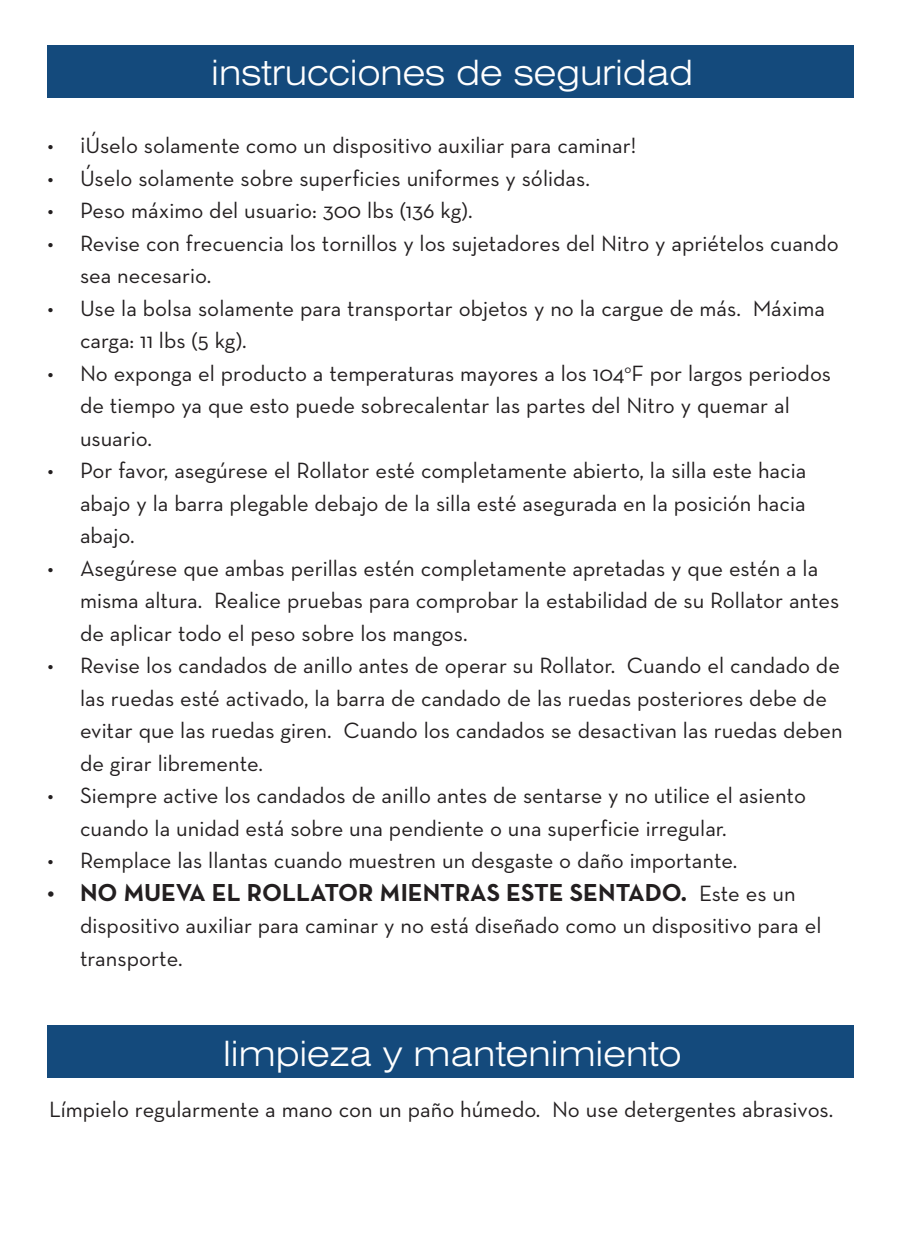
<style>
.page{position:relative;width:900px;height:1260px;background:#fff}
.page>*{position:absolute;margin:0;border:0;box-sizing:border-box;transform-origin:0 0}
.t1{font:300 expanded 35px "Swiss 721 BT";color:#fff}
.t2{font:25px "Neutraface Text Bold Alt";color:#231f20}
.t3{font:22.5px/32.5px "Neutraface Text";color:#231f20}
.s1{font-family:"Neutraface Text";font-size:22.5px}
</style>
<div class="page">
<div style="left:47px;top:45px;width:806px;height:52px;background:#144a7c"></div>
<div style="left:47px;top:1026px;width:806px;height:52px;background:#144a7c"></div>
<p class="t1" style="left:211px;top:52px;width:483px">instrucciones de seguridad</p>
<p class="t3" style="left:48px;top:129px;width:590px">• ¡Úselo solamente como un dispositivo auxiliar para caminar!</p>
<p class="t3" style="left:48px;top:162px;width:544px">• Úselo solamente sobre superficies uniformes y sólidas.</p>
<p class="t3" style="left:48px;top:194px;width:427px">• Peso máximo del usuario: 300 lbs (136 kg).</p>
<p class="t3" style="left:80px;top:227px;width:761px;text-indent:-32px">• Revise con frecuencia los tornillos y los sujetadores del Nitro y apriételos cuando sea necesario.</p>
<p class="t3" style="left:80px;top:292px;width:747px;text-indent:-32px">• Use la bolsa solamente para transportar objetos y no la cargue de más. Máxima carga: 11 lbs (5 kg).</p>
<p class="t3" style="left:80px;top:357px;width:753px;text-indent:-32px">• No exponga el producto a temperaturas mayores a los 104<sup>o</sup>F por largos periodos de tiempo ya que esto puede sobrecalentar las partes del Nitro y quemar al usuario.</p>
<p class="t3" style="left:80px;top:454px;width:728px;text-align:justify;text-indent:-32px">• Por favor, asegúrese el Rollator esté completamente abierto, la silla este hacia abajo y la barra plegable debajo de la silla esté asegurada en la posición hacia abajo.</p>
<p class="t3" style="left:80px;top:552px;width:761px;text-indent:-32px">• Asegúrese que ambas perillas estén completamente apretadas y que estén a la misma altura. Realice pruebas para comprobar la estabilidad de su Rollator antes de aplicar todo el peso sobre los mangos.</p>
<p class="t3" style="left:80px;top:649px;width:764px;text-indent:-32px">• Revise los candados de anillo antes de operar su Rollator. Cuando el candado de las ruedas esté activado, la barra de candado de las ruedas posteriores debe de evitar que las ruedas giren. Cuando los candados se desactivan las ruedas deben de girar libremente.</p>
<p class="t3" style="left:80px;top:779px;width:728px;text-indent:-32px">• Siempre active los candados de anillo antes de sentarse y no utilice el asiento cuando la unidad está sobre una pendiente o una superficie irregular.</p>
<p class="t3" style="left:48px;top:844px;width:691px">• Remplace las llantas cuando muestren un desgaste o daño importante.</p>
<p class="t2" style="left:48px;top:876px;width:750px">• NO MUEVA EL ROLLATOR MIENTRAS ESTE SENTADO. <span class="s1">Este es un</span></p>
<p class="t3" style="left:80px;top:909px;width:743px">dispositivo auxiliar para caminar y no está diseñado como un dispositivo para el transporte.</p>
<p class="t1" style="left:223px;top:1033px;width:460px">limpieza y mantenimiento</p>
<p class="t3" style="left:49px;top:1093px;width:786px">Límpielo regularmente a mano con un paño húmedo. No use detergentes abrasivos.</p>
</div>
